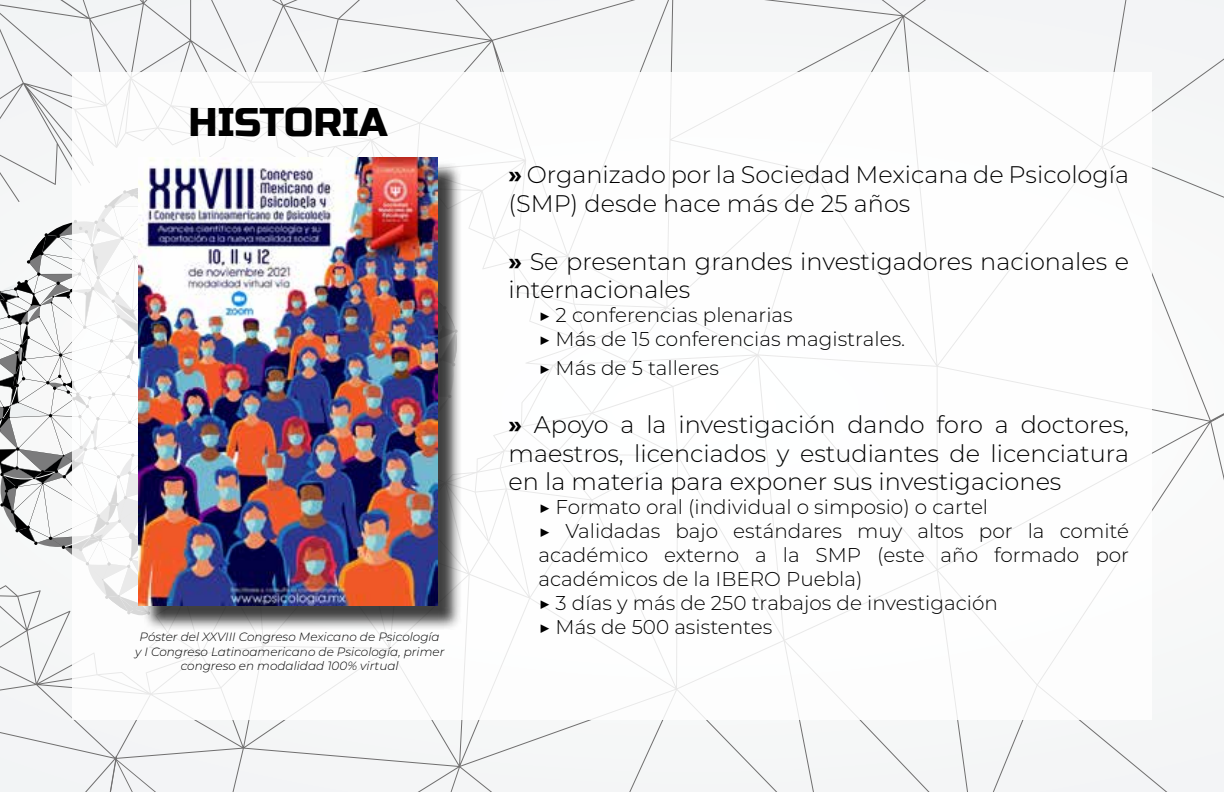
<style>
.page{position:relative;width:1224px;height:792px;background:#f4f5f6}
.page>*{position:absolute;margin:0;border:0;box-sizing:border-box;transform-origin:0 0}
.t1{font:40px "Russo One";color:#000}
.t2{font:300 24px/28.8px "Montserrat";color:#000}
.t3{font:300 20px/24px "Montserrat";color:#000}
.t4{font:italic 300 12px/14.4px "Montserrat";color:#000;text-align:center}
.s1{font-weight:700}
</style>
<div class="page">
<svg style="left:69px;top:756px;width:132px;height:36px"></svg>
<svg style="left:1210px;top:349px;width:14px;height:73px"></svg>
<svg style="left:0;top:185px;width:72px;height:430px"></svg>
<div style="left:72px;top:72px;width:1080px;height:648px;background:#fff"></div>
<div style="left:142px;top:161px;width:320px;height:470px;background:#000;opacity:.75"></div>
<img style="left:139px;top:158px;width:298px;height:448px">
<h1 class="t1" style="left:189px;top:99px;width:200px">HISTORIA</h1>
<p class="t4" style="left:135px;top:630px;width:311px">Póster del XXVIII Congreso Mexicano de Psicología y I Congreso Latinoamericano de Psicología, primer congreso en modalidad 100% virtual</p>
<p class="t2" style="left:509px;top:160px;width:622px"><span class="s1">»</span> Organizado por la Sociedad Mexicana de Psicología (SMP) desde hace más de 25 años</p>
<p class="t2" style="left:509px;top:246px;width:622px"><span class="s1">»</span> Se presentan grandes investigadores nacionales e internacionales</p>
<p class="t3" style="left:539px;top:303px;width:368px">▶ 2 conferencias plenarias<br>▶ Más de 15 conferencias magistrales.</p>
<p class="t3" style="left:539px;top:356px;width:182px">▶ Más de 5 talleres</p>
<p class="t2" style="left:509px;top:409px;width:622px;text-align:justify"><span class="s1">»</span> Apoyo a la investigación dando foro a doctores, maestros, licenciados y estudiantes de licenciatura en la materia para exponer sus investigaciones</p>
<p class="t3" style="left:539px;top:495px;width:592px">▶ Formato oral (individual o simposio) o cartel<br>▶ Validadas bajo estándares muy altos por la comité académico externo a la SMP (este año formado por académicos de la IBERO Puebla)<br>▶ 3 días y más de 250 trabajos de investigación<br>▶ Más de 500 asistentes</p>
</div>
